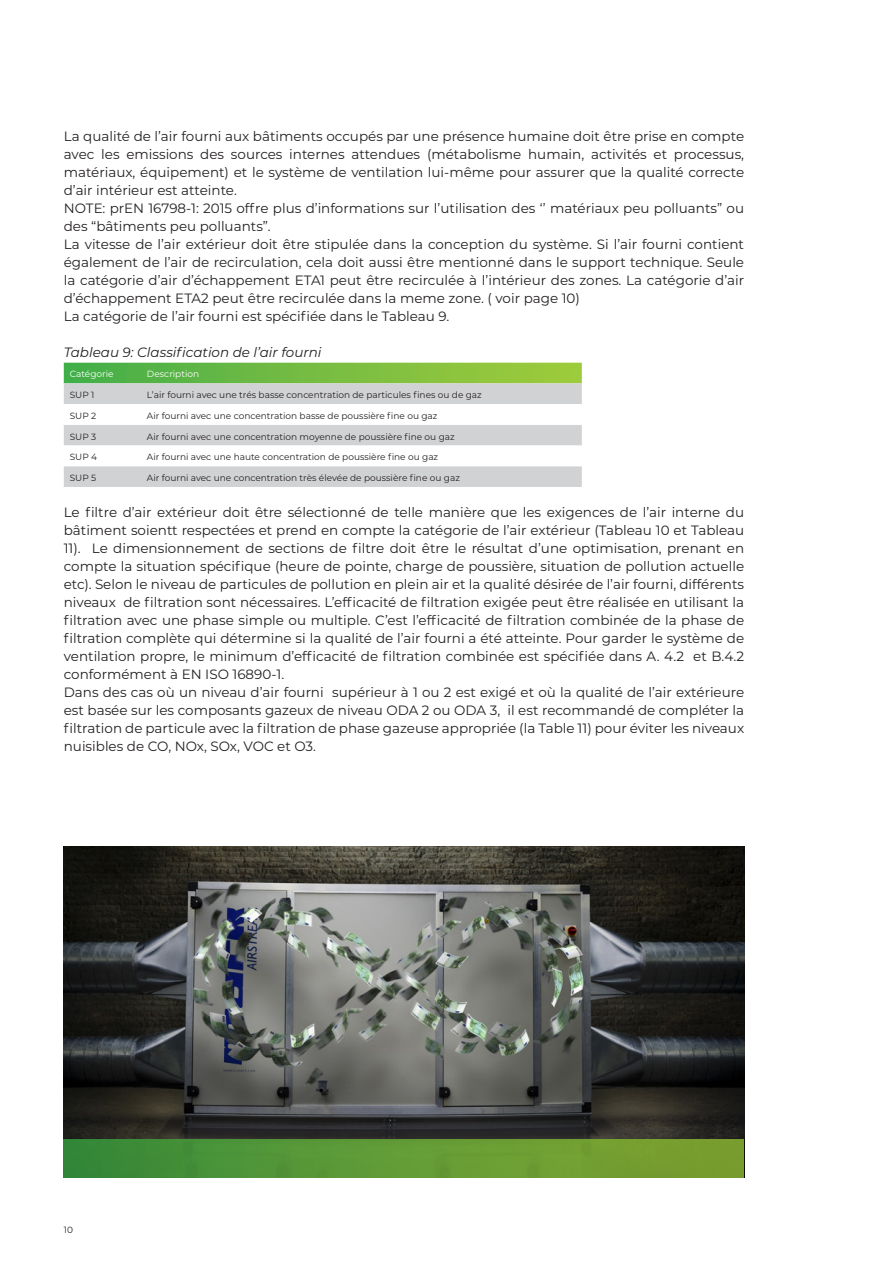
<style>
.page{position:relative;width:893px;height:1263px;background:#fff}
.page>*{position:absolute;margin:0;border:0;box-sizing:border-box;transform-origin:0 0}
.t1{font:13.5px/18px "Montserrat";color:#231f20;text-align:justify}
.t2{font:italic 13.5px "Montserrat";color:#231f20}
.t3{font:9px "Montserrat";color:#231f20}
.t4{font:9px "Montserrat";color:#fff}
</style>
<div class="page">
<svg style="left:64px;top:363px;width:518px;height:20px;background:#74bc42"></svg>
<div style="left:64px;top:383px;width:518px;height:104px;background:#d1d2d4"></div>
<svg style="left:64px;top:404px;width:518px;height:62px"></svg>
<img style="left:64px;top:846px;width:680px;height:294px">
<div style="left:64px;top:1140px;width:680px;height:38px;background:linear-gradient(to right,#398c3b,#82a32f)"></div>
<p class="t1" style="left:64px;top:126px;width:682px">La qualité de l’air fourni aux bâtiments occupés par une présence humaine doit être prise en compte avec les emissions des sources internes attendues (métabolisme humain, activités et processus, matériaux, équipement) et le système de ventilation lui-même pour assurer que la qualité correcte d’air intérieur est atteinte.</p>
<p class="t1" style="left:64px;top:198px;width:682px">NOTE: prEN 16798-1: 2015 offre plus d’informations sur l’utilisation des ‘’ matériaux peu polluants” ou des “bâtiments peu polluants”.</p>
<p class="t1" style="left:64px;top:234px;width:682px">La vitesse de l’air extérieur doit être stipulée dans la conception du système. Si l’air fourni contient également de l’air de recirculation, cela doit aussi être mentionné dans le support technique. Seule la catégorie d’air d’échappement ETA1 peut être recirculée à l’intérieur des zones. La catégorie d’air d’échappement ETA2 peut être recirculée dans la meme zone. ( voir page 10)</p>
<p class="t1" style="left:64px;top:306px;width:387px">La catégorie de l’air fourni est spécifiée dans le Tableau 9.</p>
<p class="t2" style="left:64px;top:343px;width:259px">Tableau 9: Classification de l’air fourni</p>
<p class="t4" style="left:70px;top:368px;width:45px">Catégorie</p>
<p class="t4" style="left:147px;top:368px;width:54px">Description</p>
<p class="t3" style="left:70px;top:389px;width:26px">SUP 1</p>
<p class="t3" style="left:147px;top:389px;width:336px">L’air fourni avec une trés basse concentration de particules fines ou de gaz</p>
<p class="t3" style="left:70px;top:409px;width:28px">SUP 2</p>
<p class="t3" style="left:147px;top:409px;width:292px">Air fourni avec une concentration basse de poussière fine ou gaz</p>
<p class="t3" style="left:70px;top:430px;width:28px">SUP 3</p>
<p class="t3" style="left:147px;top:430px;width:309px">Air fourni avec une concentration moyenne de poussière fine ou gaz</p>
<p class="t3" style="left:70px;top:451px;width:29px">SUP 4</p>
<p class="t3" style="left:147px;top:451px;width:293px">Air fourni avec une haute concentration de poussière fine ou gaz</p>
<p class="t3" style="left:70px;top:472px;width:28px">SUP 5</p>
<p class="t3" style="left:147px;top:472px;width:315px">Air fourni avec une concentration très élevée de poussière fine ou gaz</p>
<p class="t1" style="left:64px;top:503px;width:682px">Le filtre d’air extérieur doit être sélectionné de telle manière que les exigences de l’air interne du bâtiment soientt respectées et prend en compte la catégorie de l’air extérieur (Tableau 10 et Tableau 11). Le dimensionnement de sections de filtre doit être le résultat d’une optimisation, prenant en compte la situation spécifique (heure de pointe, charge de poussière, situation de pollution actuelle etc). Selon le niveau de particules de pollution en plein air et la qualité désirée de l’air fourni, différents niveaux de filtration sont nécessaires. L’efficacité de filtration exigée peut être réalisée en utilisant la filtration avec une phase simple ou multiple. C’est l’efficacité de filtration combinée de la phase de filtration complète qui détermine si la qualité de l’air fourni a été atteinte. Pour garder le système de ventilation propre, le minimum d’efficacité de filtration combinée est spécifiée dans A. 4.2 et B.4.2 conformément à EN ISO 16890-1.</p>
<p class="t1" style="left:64px;top:683px;width:682px">Dans des cas où un niveau d’air fourni supérieur à 1 ou 2 est exigé et où la qualité de l’air extérieure est basée sur les composants gazeux de niveau ODA 2 ou ODA 3, il est recommandé de compléter la filtration de particule avec la filtration de phase gazeuse appropriée (la Table 11) pour éviter les niveaux nuisibles de CO, NOx, SOx, VOC et O3.</p>
<p class="t3" style="left:64px;top:1224px;width:11px">10</p>
</div>
